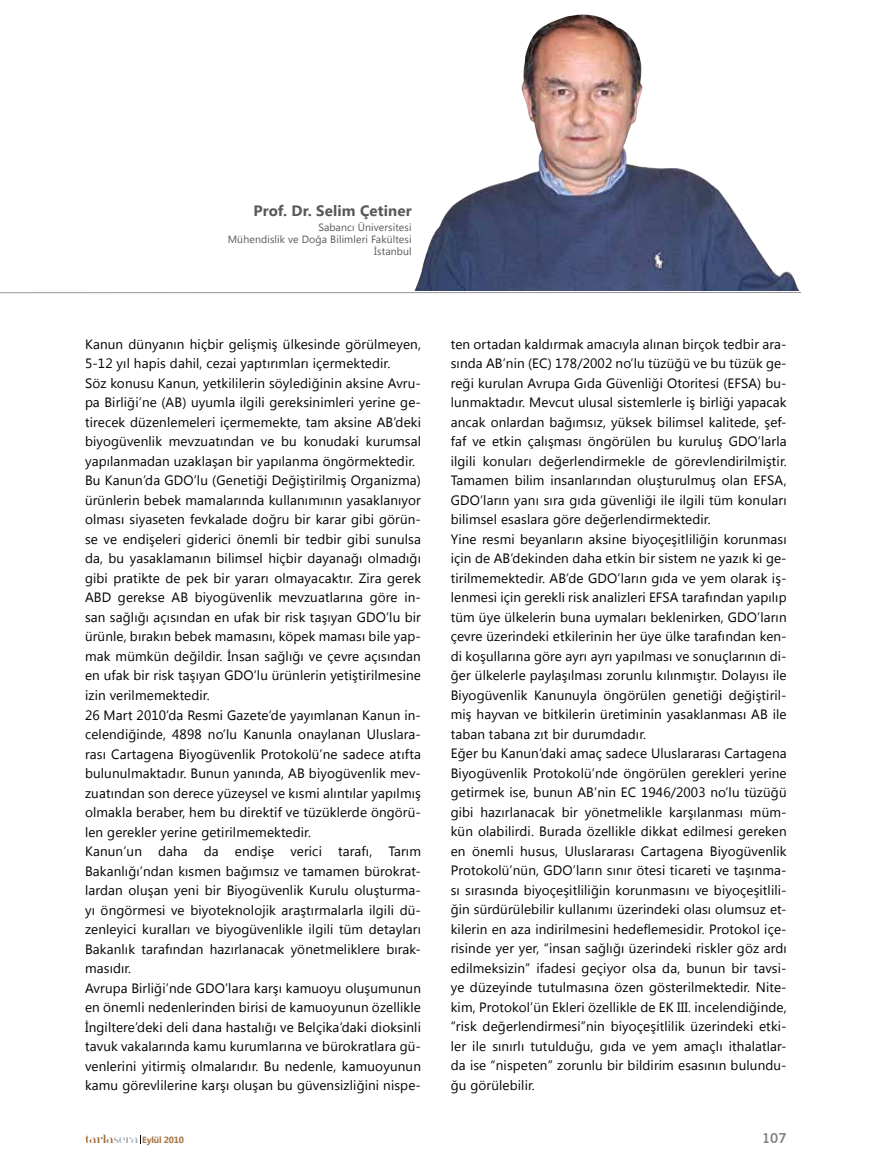
<style>
.page{position:relative;width:893px;height:1170px;background:#fff}
.page>*{position:absolute;margin:0;border:0;box-sizing:border-box;transform-origin:0 0}
.t1{font:700 15px "Segoe UI";letter-spacing:.01em;color:#58595b}
.t2{font:13.5px/19.5px "Segoe UI";letter-spacing:.01em;color:#000}
.t3{font:700 13.5px "News Gothic BT";color:#808285}
.t4{font:10.5px/12px "Segoe UI";letter-spacing:.01em;color:#58595b;text-align:right}
.t5{font:700 9px "Segoe UI";letter-spacing:-.02em;color:#a87645}
</style>
<div class="page">
<svg style="left:85px;top:1134px;width:56px;height:9px"></svg>
<img style="left:414px;top:14px;width:386px;height:277px">
<svg style="left:0;top:292px;width:801px;height:2px"></svg>
<p class="t1" style="left:253px;top:200px;width:160px">Prof. Dr. Selim Çetiner</p>
<p class="t4" style="left:228px;top:220px;width:185px">Sabancı Üniversitesi<br>Mühendislik ve Doğa Bilimleri Fakültesi<br>İstanbul</p>
<p class="t2" style="left:85px;top:334px;width:337px">Kanun dünyanın hiçbir gelişmiş ülkesinde görülmeyen, 5-12 yıl hapis dahil, cezai yaptırımları içermektedir.<br>Söz konusu Kanun, yetkililerin söylediğinin aksine Avru&shy;pa Birliği’ne (AB) uyumla ilgili gereksinimleri yerine ge&shy;tirecek düzenlemeleri içermemekte, tam aksine AB’deki biyogüvenlik mevzuatından ve bu konudaki kurumsal yapılanmadan uzaklaşan bir yapılanma öngörmektedir.<br>Bu Kanun’da GDO’lu (Genetiği Değiştirilmiş Organizma) ürünlerin bebek mamalarında kullanımının yasaklanıyor olması siyaseten fevkalade doğru bir karar gibi görün&shy;se ve endişeleri giderici önemli bir tedbir gibi sunulsa da, bu yasaklamanın bilimsel hiçbir dayanağı olmadığı gibi pratikte de pek bir yararı olmayacaktır. Zira gerek ABD gerekse AB biyogüvenlik mevzuatlarına göre in&shy;san sağlığı açısından en ufak bir risk taşıyan GDO’lu bir ürünle, bırakın bebek mamasını, köpek maması bile yap&shy;mak mümkün değildir. İnsan sağlığı ve çevre açısından en ufak bir risk taşıyan GDO’lu ürünlerin yetiştirilmesine izin verilmemektedir.<br>26 Mart 2010’da Resmi Gazete’de yayımlanan Kanun in&shy;celendiğinde, 4898 no’lu Kanunla onaylanan Uluslara&shy;rası Cartagena Biyogüvenlik Protokolü’ne sadece atıfta bulunulmaktadır. Bunun yanında, AB biyogüvenlik mev&shy;zuatından son derece yüzeysel ve kısmi alıntılar yapılmış olmakla beraber, hem bu direktif ve tüzüklerde öngörü&shy;len gerekler yerine getirilmemektedir.<br>Kanun’un daha da endişe verici tarafı, Tarım Bakanlığı’ndan kısmen bağımsız ve tamamen bürokrat&shy;lardan oluşan yeni bir Biyogüvenlik Kurulu oluşturma&shy;yı öngörmesi ve biyoteknolojik araştırmalarla ilgili dü&shy;zenleyici kuralları ve biyogüvenlikle ilgili tüm detayları Bakanlık tarafından hazırlanacak yönetmeliklere bırak&shy;masıdır.<br>Avrupa Birliği’nde GDO’lara karşı kamuoyu oluşumunun en önemli nedenlerinden birisi de kamuoyunun özellikle İngiltere’deki deli dana hastalığı ve Belçika’daki dioksinli tavuk vakalarında kamu kurumlarına ve bürokratlara gü&shy;venlerini yitirmiş olmalarıdır. Bu nedenle, kamuoyunun kamu görevlilerine karşı oluşan bu güvensizliğini nispe-</p>
<p class="t2" style="left:451px;top:333px;width:337px">ten ortadan kaldırmak amacıyla alınan birçok tedbir ara&shy;sında AB’nin (EC) 178/2002 no’lu tüzüğü ve bu tüzük ge&shy;reği kurulan Avrupa Gıda Güvenliği Otoritesi (EFSA) bu&shy;lunmaktadır. Mevcut ulusal sistemlerle iş birliği yapacak ancak onlardan bağımsız, yüksek bilimsel kalitede, şef&shy;faf ve etkin çalışması öngörülen bu kuruluş GDO’larla ilgili konuları değerlendirmekle de görevlendirilmiştir.<br>Tamamen bilim insanlarından oluşturulmuş olan EFSA, GDO’ların yanı sıra gıda güvenliği ile ilgili tüm konuları bilimsel esaslara göre değerlendirmektedir.<br>Yine resmi beyanların aksine biyoçeşitliliğin korunması için de AB’dekinden daha etkin bir sistem ne yazık ki ge&shy;tirilmemektedir. AB’de GDO’ların gıda ve yem olarak iş&shy;lenmesi için gerekli risk analizleri EFSA tarafından yapılıp tüm üye ülkelerin buna uymaları beklenirken, GDO’ların çevre üzerindeki etkilerinin her üye ülke tarafından ken&shy;di koşullarına göre ayrı ayrı yapılması ve sonuçlarının di&shy;ğer ülkelerle paylaşılması zorunlu kılınmıştır. Dolayısı ile Biyogüvenlik Kanunuyla öngörülen genetiği değiştiril&shy;miş hayvan ve bitkilerin üretiminin yasaklanması AB ile taban tabana zıt bir durumdadır.<br>Eğer bu Kanun’daki amaç sadece Uluslararası Cartagena Biyogüvenlik Protokolü’nde öngörülen gerekleri yerine getirmek ise, bunun AB’nin EC 1946/2003 no’lu tüzüğü gibi hazırlanacak bir yönetmelikle karşılanması müm&shy;kün olabilirdi. Burada özellikle dikkat edilmesi gereken en önemli husus, Uluslararası Cartagena Biyogüvenlik Protokolü’nün, GDO’ların sınır ötesi ticareti ve taşınma&shy;sı sırasında biyoçeşitliliğin korunmasını ve biyoçeşitlili&shy;ğin sürdürülebilir kullanımı üzerindeki olası olumsuz et&shy;kilerin en aza indirilmesini hedeflemesidir. Protokol içe&shy;risinde yer yer, “insan sağlığı üzerindeki riskler göz ardı edilmeksizin” ifadesi geçiyor olsa da, bunun bir tavsi&shy;ye düzeyinde tutulmasına özen gösterilmektedir. Nite&shy;kim, Protokol’ün Ekleri özellikle de EK III. incelendiğinde, “risk değerlendirmesi”nin biyoçeşitlilik üzerindeki etki&shy;ler ile sınırlı tutulduğu, gıda ve yem amaçlı ithalatlar&shy;da ise “nispeten” zorunlu bir bildirim esasının bulundu&shy;ğu görülebilir.</p>
<p class="t5" style="left:142px;top:1133px;width:43px">Eylül 2010</p>
<p class="t3" style="left:762px;top:1129px;width:26px">107</p>
</div>
